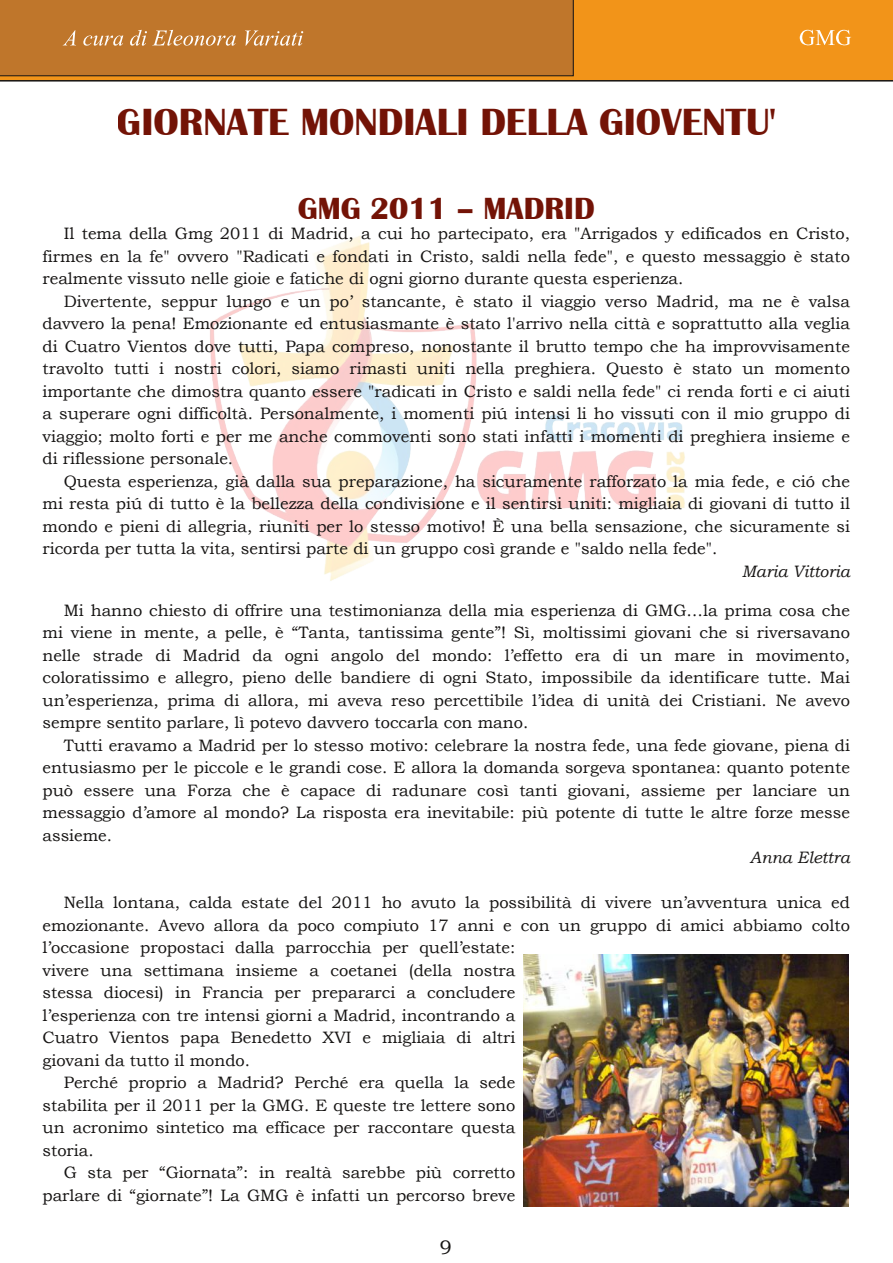
<style>
.page{position:relative;width:893px;height:1263px;background:#fff}
.page>*{position:absolute;margin:0;border:0;box-sizing:border-box;transform-origin:0 0}
.t1{font:700 39px "Britannic";color:#731306}
.t2{font:700 31.5px "Britannic";color:#731306}
.t3{font:19.5px "Bookman Old Style";color:#161413}
.t4{font:16.5px/22.5px "Bookman Old Style";color:#161413;text-align:justify}
.t5{font:italic 16.5px "Bookman Old Style";color:#161413}
</style>
<div class="page">
<img style="left:210px;top:236px;width:475px;height:345px">
<svg style="left:0;top:0;width:893px;height:82px;background:#e68e1b"></svg>
<svg style="left:800px;top:30px;width:51px;height:15px"></svg>
<div style="left:0;top:0;width:573px;height:76px;background:#bf762b"></div>
<img style="left:523px;top:954px;width:325px;height:252px">
<h1 class="t1" style="left:117px;top:102px;width:660px">GIORNATE MONDIALI DELLA GIOVENTU'</h1>
<h2 class="t2" style="left:298px;top:193px;width:298px">GMG 2011 – MADRID</h2>
<p class="t4" style="left:43px;top:222px;width:809px;text-indent:21px">Il tema della Gmg 2011 di Madrid, a cui ho partecipato, era "Arrigados y edificados en Cristo, firmes en la fe" ovvero "Radicati e fondati in Cristo, saldi nella fede", e questo messaggio è stato realmente vissuto nelle gioie e fatiche di ogni giorno durante questa esperienza.</p>
<p class="t4" style="left:43px;top:290px;width:809px;text-indent:21px">Divertente, seppur lungo e un po’ stancante, è stato il viaggio verso Madrid, ma ne è valsa davvero la pena! Emozionante ed entusiasmante è stato l'arrivo nella città e soprattutto alla veglia di Cuatro Vientos dove tutti, Papa compreso, nonostante il brutto tempo che ha improvvisamente travolto tutti i nostri colori, siamo rimasti uniti nella preghiera. Questo è stato un momento importante che dimostra quanto essere "radicati in Cristo e saldi nella fede" ci renda forti e ci aiuti a superare ogni difficoltà. Personalmente, i momenti piú intensi li ho vissuti con il mio gruppo di viaggio; molto forti e per me anche commoventi sono stati infatti i momenti di preghiera insieme e di riflessione personale.</p>
<p class="t4" style="left:43px;top:470px;width:809px;text-indent:21px">Questa esperienza, già dalla sua preparazione, ha sicuramente rafforzato la mia fede, e ció che mi resta piú di tutto è la bellezza della condivisione e il sentirsi uniti: migliaia di giovani di tutto il mondo e pieni di allegria, riuniti per lo stesso motivo! È una bella sensazione, che sicuramente si ricorda per tutta la vita, sentirsi parte di un gruppo così grande e "saldo nella fede".</p>
<p class="t5" style="left:742px;top:561px;width:110px">Maria Vittoria</p>
<p class="t4" style="left:43px;top:599px;width:809px;text-indent:21px">Mi hanno chiesto di offrire una testimonianza della mia esperienza di GMG…la prima cosa che mi viene in mente, a pelle, è “Tanta, tantissima gente”! Sì, moltissimi giovani che si riversavano nelle strade di Madrid da ogni angolo del mondo: l’effetto era di un mare in movimento, coloratissimo e allegro, pieno delle bandiere di ogni Stato, impossibile da identificare tutte. Mai un’esperienza, prima di allora, mi aveva reso percettibile l’idea di unità dei Cristiani. Ne avevo sempre sentito parlare, lì potevo davvero toccarla con mano.</p>
<p class="t4" style="left:43px;top:734px;width:809px;text-indent:21px">Tutti eravamo a Madrid per lo stesso motivo: celebrare la nostra fede, una fede giovane, piena di entusiasmo per le piccole e le grandi cose. E allora la domanda sorgeva spontanea: quanto potente può essere una Forza che è capace di radunare così tanti giovani, assieme per lanciare un messaggio d’amore al mondo? La risposta era inevitabile: più potente di tutte le altre forze messe assieme.</p>
<p class="t5" style="left:750px;top:848px;width:101px">Anna Elettra</p>
<p class="t4" style="left:64px;top:891px;width:788px">Nella lontana, calda estate del 2011 ho avuto la possibilità di vivere un’avventura unica ed</p>
<p class="t4" style="left:43px;top:914px;width:809px">emozionante. Avevo allora da poco compiuto 17 anni e con un gruppo di amici abbiamo colto</p>
<p class="t4" style="left:43px;top:936px;width:474px">l’occasione propostaci dalla parrocchia per quell’estate:</p>
<p class="t4" style="left:43px;top:959px;width:474px">vivere una settimana insieme a coetanei (della nostra</p>
<p class="t4" style="left:43px;top:981px;width:474px">stessa diocesi) in Francia per prepararci a concludere</p>
<p class="t4" style="left:43px;top:1004px;width:474px">l’esperienza con tre intensi giorni a Madrid, incontrando a</p>
<p class="t4" style="left:43px;top:1026px;width:474px">Cuatro Vientos papa Benedetto XVI e migliaia di altri</p>
<p class="t4" style="left:43px;top:1049px;width:209px">giovani da tutto il mondo.</p>
<p class="t4" style="left:64px;top:1071px;width:453px">Perché proprio a Madrid? Perché era quella la sede</p>
<p class="t4" style="left:43px;top:1094px;width:474px">stabilita per il 2011 per la GMG. E queste tre lettere sono</p>
<p class="t4" style="left:43px;top:1116px;width:474px">un acronimo sintetico ma efficace per raccontare questa</p>
<p class="t4" style="left:43px;top:1139px;width:53px">storia.</p>
<p class="t4" style="left:64px;top:1161px;width:453px">G sta per “Giornata”: in realtà sarebbe più corretto</p>
<p class="t4" style="left:43px;top:1184px;width:474px">parlare di “giornate”! La GMG è infatti un percorso breve</p>
<p class="t3" style="left:440px;top:1236px;width:14px">9</p>
</div>
